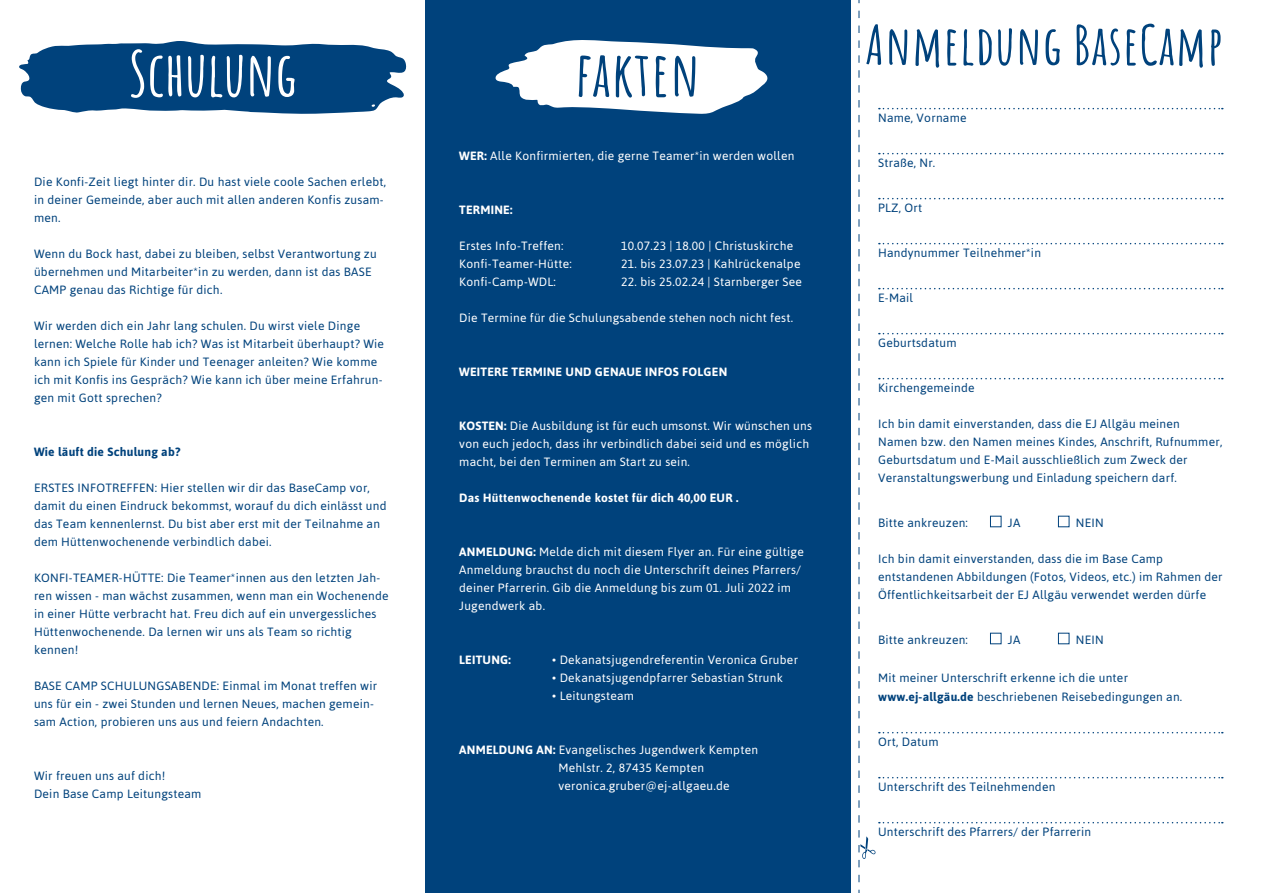
<style>
.page{position:relative;width:1263px;height:893px;background:#fff}
.page>*{position:absolute;margin:0;border:0;box-sizing:border-box;transform-origin:0 0}
.t1{font:700 61.5px "Amatic SC";color:#fff}
.t2{font:700 61.5px "Amatic SC";letter-spacing:.02em;color:#00427c}
.t3{font:700 54px "Amatic SC";letter-spacing:.02em;color:#00427c}
.t4{font:12px/18px "Asap";letter-spacing:.02em;color:#00427c}
.t5{font:12px/18px "Asap";letter-spacing:.02em;color:#fff}
.t6{font:700 12px "Asap";letter-spacing:.02em;color:#fff}
.t7{font:700 12px "Asap";letter-spacing:.02em;color:#00427c}
.s1{font-weight:700}
</style>
<div class="page">
<div style="left:425px;top:0;width:425px;height:893px;background:#00427c"></div>
<svg style="left:19px;top:41px;width:388px;height:73px;background:#245d8e"></svg>
<svg style="left:495px;top:40px;width:273px;height:74px"></svg>
<svg style="left:859px;top:0;width:364px;height:893px"></svg>
<div style="left:990px;top:516px;width:11px;height:11px;border:1px solid #00427c"></div>
<div style="left:1058px;top:516px;width:11px;height:11px;border:1px solid #00427c"></div>
<div style="left:990px;top:633px;width:11px;height:11px;border:1px solid #00427c"></div>
<div style="left:1058px;top:633px;width:11px;height:11px;border:1px solid #00427c"></div>
<h1 class="t1" style="left:129px;top:26px;width:170px">Schulung</h1>
<p class="t4" style="left:34px;top:173px;width:354px">Die Konfi-Zeit liegt hinter dir. Du hast viele coole Sachen erlebt, in deiner Gemeinde, aber auch mit allen anderen Konfis zusam&shy;men.</p>
<p class="t4" style="left:34px;top:245px;width:344px">Wenn du Bock hast, dabei zu bleiben, selbst Verantwortung zu übernehmen und Mitarbeiter*in zu werden, dann ist das BASE<br>CAMP genau das Richtige für dich.</p>
<p class="t4" style="left:34px;top:317px;width:352px">Wir werden dich ein Jahr lang schulen. Du wirst viele Dinge lernen: Welche Rolle hab ich? Was ist Mitarbeit überhaupt? Wie kann ich Spiele für Kinder und Teenager anleiten? Wie komme ich mit Konfis ins Gespräch? Wie kann ich über meine Erfahrun&shy;gen mit Gott sprechen?</p>
<p class="t7" style="left:34px;top:445px;width:148px">Wie läuft die Schulung ab?</p>
<p class="t4" style="left:34px;top:479px;width:354px">ERSTES INFOTREFFEN: Hier stellen wir dir das BaseCamp vor, damit du einen Eindruck bekommst, worauf du dich einlässt und das Team kennenlernst. Du bist aber erst mit der Teilnahme an dem Hüttenwochenende verbindlich dabei.</p>
<p class="t4" style="left:34px;top:569px;width:356px">KONFI-TEAMER-HÜTTE: Die Teamer*innen aus den letzten Jah&shy;ren wissen - man wächst zusammen, wenn man ein Wochenende in einer Hütte verbracht hat. Freu dich auf ein unvergessliches Hüttenwochenende. Da lernen wir uns als Team so richtig kennen!</p>
<p class="t4" style="left:34px;top:677px;width:345px">BASE CAMP SCHULUNGSABENDE: Einmal im Monat treffen wir uns für ein - zwei Stunden und lernen Neues, machen gemein&shy;sam Action, probieren uns aus und feiern Andachten.</p>
<p class="t4" style="left:34px;top:767px;width:169px">Wir freuen uns auf dich!<br>Dein Base Camp Leitungsteam</p>
<h1 class="t2" style="left:576px;top:26px;width:125px">fakten</h1>
<p class="t5" style="left:459px;top:147px;width:337px"><span class="s1">WER:</span> Alle Konfirmierten, die gerne Teamer*in werden wollen</p>
<p class="t6" style="left:459px;top:203px;width:55px">TERMINE:</p>
<p class="t5" style="left:459px;top:237px;width:106px">Erstes Info-Treffen:</p>
<p class="t5" style="left:621px;top:237px;width:173px">10.07.23 | 18.00 | Christuskirche</p>
<p class="t5" style="left:459px;top:255px;width:114px">Konfi-Teamer-Hütte:</p>
<p class="t5" style="left:621px;top:255px;width:181px">21. bis 23.07.23 | Kahlrückenalpe</p>
<p class="t5" style="left:459px;top:273px;width:98px">Konfi-Camp-WDL:</p>
<p class="t5" style="left:621px;top:273px;width:182px">22. bis 25.02.24 | Starnberger See</p>
<p class="t5" style="left:459px;top:309px;width:335px">Die Termine für die Schulungsabende stehen noch nicht fest.</p>
<p class="t6" style="left:459px;top:365px;width:270px">WEITERE TERMINE UND GENAUE INFOS FOLGEN</p>
<p class="t5" style="left:459px;top:417px;width:354px"><span class="s1">KOSTEN:</span> Die Ausbildung ist für euch umsonst. Wir wünschen uns von euch jedoch, dass ihr verbindlich dabei seid und es möglich macht, bei den Terminen am Start zu sein.</p>
<p class="t6" style="left:459px;top:491px;width:281px">Das Hüttenwochenende kostet für dich 40,00 EUR .</p>
<p class="t5" style="left:459px;top:543px;width:346px"><span class="s1">ANMELDUNG:</span> Melde dich mit diesem Flyer an. Für eine gültige Anmeldung brauchst du noch die Unterschrift deines Pfarrers/ deiner Pfarrerin. Gib die Anmeldung bis zum 01. Juli 2022 im Jugendwerk ab.</p>
<p class="t6" style="left:459px;top:653px;width:53px">LEITUNG:</p>
<p class="t5" style="left:552px;top:651px;width:247px">• Dekanatsjugendreferentin Veronica Gruber</p>
<p class="t5" style="left:552px;top:669px;width:232px">• Dekanatsjugendpfarrer Sebastian Strunk</p>
<p class="t5" style="left:552px;top:687px;width:83px">• Leitungsteam</p>
<p class="t5" style="left:558px;top:741px;width:201px;text-indent:-99px"><span class="s1">ANMELDUNG AN:</span> Evangelisches Jugendwerk Kempten<br>Mehlstr. 2, 87435 Kempten veronica.gruber@ej-allgaeu.de</p>
<h2 class="t3" style="left:865px;top:3px;width:359px">Anmeldung BaseCamp</h2>
<p class="t4" style="left:878px;top:109px;width:90px">Name, Vorname</p>
<p class="t4" style="left:878px;top:154px;width:59px">Straße, Nr.</p>
<p class="t4" style="left:878px;top:199px;width:46px">PLZ, Ort</p>
<p class="t4" style="left:878px;top:244px;width:164px">Handynummer Teilnehmer*in</p>
<p class="t4" style="left:878px;top:289px;width:36px">E-Mail</p>
<p class="t4" style="left:878px;top:334px;width:80px">Geburtsdatum</p>
<p class="t4" style="left:878px;top:379px;width:98px">Kirchengemeinde</p>
<p class="t4" style="left:878px;top:415px;width:346px">Ich bin damit einverstanden, dass die EJ Allgäu meinen<br>Namen bzw. den Namen meines Kindes, Anschrift, Rufnummer, Geburtsdatum und E-Mail ausschließlich zum Zweck der Veranstaltungswerbung und Einladung speichern darf.</p>
<p class="t4" style="left:878px;top:514px;width:91px">Bitte ankreuzen:</p>
<p class="t4" style="left:1008px;top:514px;width:14px">JA</p>
<p class="t4" style="left:1076px;top:514px;width:29px">NEIN</p>
<p class="t4" style="left:878px;top:550px;width:346px">Ich bin damit einverstanden, dass die im Base Camp entstandenen Abbildungen (Fotos, Videos, etc.) im Rahmen der<br>Öffentlichkeitsarbeit der EJ Allgäu verwendet werden dürfe</p>
<p class="t4" style="left:878px;top:631px;width:91px">Bitte ankreuzen:</p>
<p class="t4" style="left:1008px;top:631px;width:14px">JA</p>
<p class="t4" style="left:1076px;top:631px;width:29px">NEIN</p>
<p class="t4" style="left:878px;top:668px;width:306px;line-height:19.5px">Mit meiner Unterschrift erkenne ich die unter <span class="s1">www.ej-allgäu.de</span> beschriebenen Reisebedingungen an.</p>
<p class="t4" style="left:878px;top:733px;width:62px">Ort, Datum</p>
<p class="t4" style="left:878px;top:778px;width:179px">Unterschrift des Teilnehmenden</p>
<p class="t4" style="left:878px;top:823px;width:215px">Unterschrift des Pfarrers/ der Pfarrerin</p>
</div>
